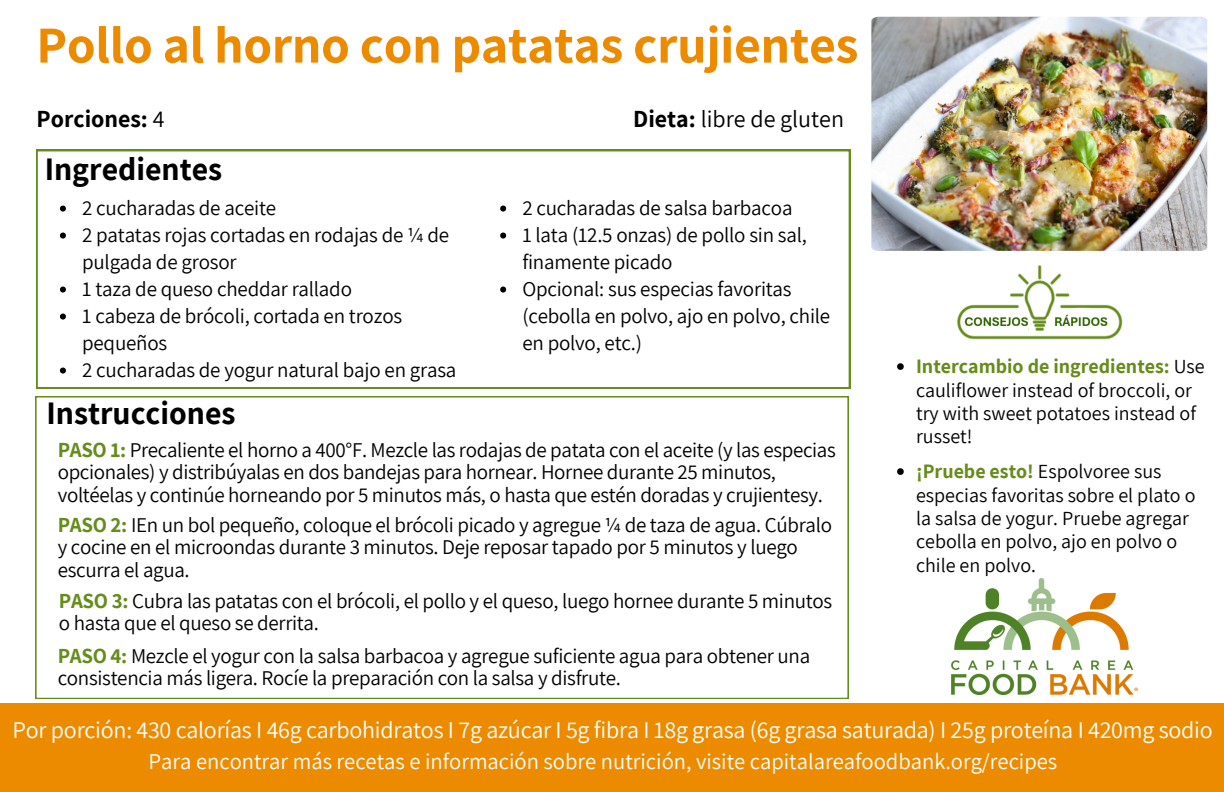
<style>
.page{position:relative;width:1224px;height:792px;background:#fff}
.page>*{position:absolute;margin:0;border:0;box-sizing:border-box;transform-origin:0 0}
.t1{font:700 52px "Assistant";letter-spacing:-.005em;color:#ed8b00}
.t2{font:700 32px "Assistant";color:#000}
.t3{font:24px "Assistant";letter-spacing:-.01em;color:#fff}
.t4{font:24px "Assistant";color:#000}
.t5{font:700 24px "Assistant";color:#000}
.t6{font:22.6px "Assistant";color:#fff}
.t7{font:21px/22.4px "Assistant";letter-spacing:-.015em;color:#000}
.t8{font:20px/23.4px "Assistant";color:#000}
.s1{font-weight:400}
.s2{font-weight:700}
.s3{font-weight:700;color:#658d1b}
</style>
<div class="page">
<div style="left:0;top:703px;width:1224px;height:89px;background:#ed8b00"></div>
<img style="left:952px;top:579px;width:186px;height:115px">
<svg style="left:36px;top:150px;width:814px;height:238px"></svg>
<svg style="left:35px;top:396px;width:814px;height:303px"></svg>
<svg style="left:60px;top:206px;width:6px;height:6px"></svg>
<svg style="left:60px;top:233px;width:6px;height:6px"></svg>
<svg style="left:60px;top:287px;width:6px;height:6px"></svg>
<svg style="left:60px;top:314px;width:6px;height:6px"></svg>
<svg style="left:60px;top:368px;width:6px;height:6px"></svg>
<svg style="left:500px;top:206px;width:6px;height:6px"></svg>
<svg style="left:500px;top:233px;width:6px;height:6px"></svg>
<svg style="left:500px;top:287px;width:6px;height:6px"></svg>
<svg style="left:897px;top:363px;width:7px;height:7px"></svg>
<svg style="left:897px;top:468px;width:7px;height:7px"></svg>
<img style="left:871px;top:17px;width:336px;height:234px">
<img style="left:957px;top:266px;width:166px;height:73px">
<p class="t1" style="left:36px;top:10px;width:824px">Pollo al horno con patatas crujientes</p>
<p class="t5" style="left:37px;top:103px;width:129px">Porciones: <span class="s1">4</span></p>
<p class="t4" style="left:633px;top:103px;width:212px"><span class="s2">Dieta:</span> libre de gluten</p>
<p class="t2" style="left:45px;top:147px;width:179px">Ingredientes</p>
<p class="t7" style="left:82px;top:196px;width:195px">2 cucharadas de aceite</p>
<p class="t7" style="left:82px;top:220px;width:369px;line-height:27px">2 patatas rojas cortadas en rodajas de ¼ de pulgada de grosor</p>
<h2 class="t7" style="left:82px;top:277px;width:271px">1 taza de queso cheddar rallado</h2>
<p class="t7" style="left:82px;top:301px;width:322px;line-height:27px">1 cabeza de brócoli, cortada en trozos pequeños</p>
<p class="t7" style="left:82px;top:358px;width:376px">2 cucharadas de yogur natural bajo en grasa</p>
<h2 class="t2" style="left:46px;top:392px;width:191px">Instrucciones</h2>
<p class="t7" style="left:522px;top:196px;width:272px">2 cucharadas de salsa barbacoa</p>
<p class="t7" style="left:522px;top:220px;width:286px;line-height:27px">1 lata (12.5 onzas) de pollo sin sal, finamente picado</p>
<p class="t7" style="left:522px;top:274px;width:309px;line-height:27px">Opcional: sus especias favoritas (cebolla en polvo, ajo en polvo, chile en polvo, etc.)</p>
<h3 class="t7" style="left:58px;top:438px;width:780px"><span class="s3">PASO 1:</span> Precaliente el horno a 400°F. Mezcle las rodajas de patata con el aceite (y las especias opcionales) y distribúyalas en dos bandejas para hornear. Hornee durante 25 minutos, voltéelas y continúe horneando por 5 minutos más, o hasta que estén doradas y crujientesy.</h3>
<h3 class="t7" style="left:58px;top:513px;width:776px"><span class="s3">PASO 2:</span> IEn un bol pequeño, coloque el brócoli picado y agregue ¼ de taza de agua. Cúbralo y cocine en el microondas durante 3 minutos. Deje reposar tapado por 5 minutos y luego escurra el agua.</h3>
<h1 class="t7" style="left:59px;top:589px;width:775px"><span class="s3">PASO 3:</span> Cubra las patatas con el brócoli, el pollo y el queso, luego hornee durante 5 minutos o hasta que el queso se derrita.</h1>
<p class="t7" style="left:58px;top:644px;width:754px"><span class="s3">PASO 4:</span> Mezcle el yogur con la salsa barbacoa y agregue suficiente agua para obtener una consistencia más ligera. Rocíe la preparación con la salsa y disfrute.</p>
<p class="t8" style="left:916px;top:354px;width:290px"><span class="s3">Intercambio de ingredientes:</span> Use cauliflower instead of broccoli, or try with sweet potatoes instead of russet!</p>
<p class="t8" style="left:916px;top:459px;width:281px"><span class="s3">¡Pruebe esto!</span> Espolvoree sus especias favoritas sobre el plato o la salsa de yogur. Pruebe agregar cebolla en polvo, ajo en polvo o chile en polvo.</p>
<p class="t3" style="left:13px;top:713px;width:1202px">Por porción: 430 calorías I 46g carbohidratos I 7g azúcar I 5g fibra I 18g grasa (6g grasa saturada) I 25g proteína I 420mg sodio</p>
<p class="t6" style="left:149px;top:745px;width:910px">Para encontrar más recetas e información sobre nutrición, visite capitalareafoodbank.org/recipes</p>
</div>
